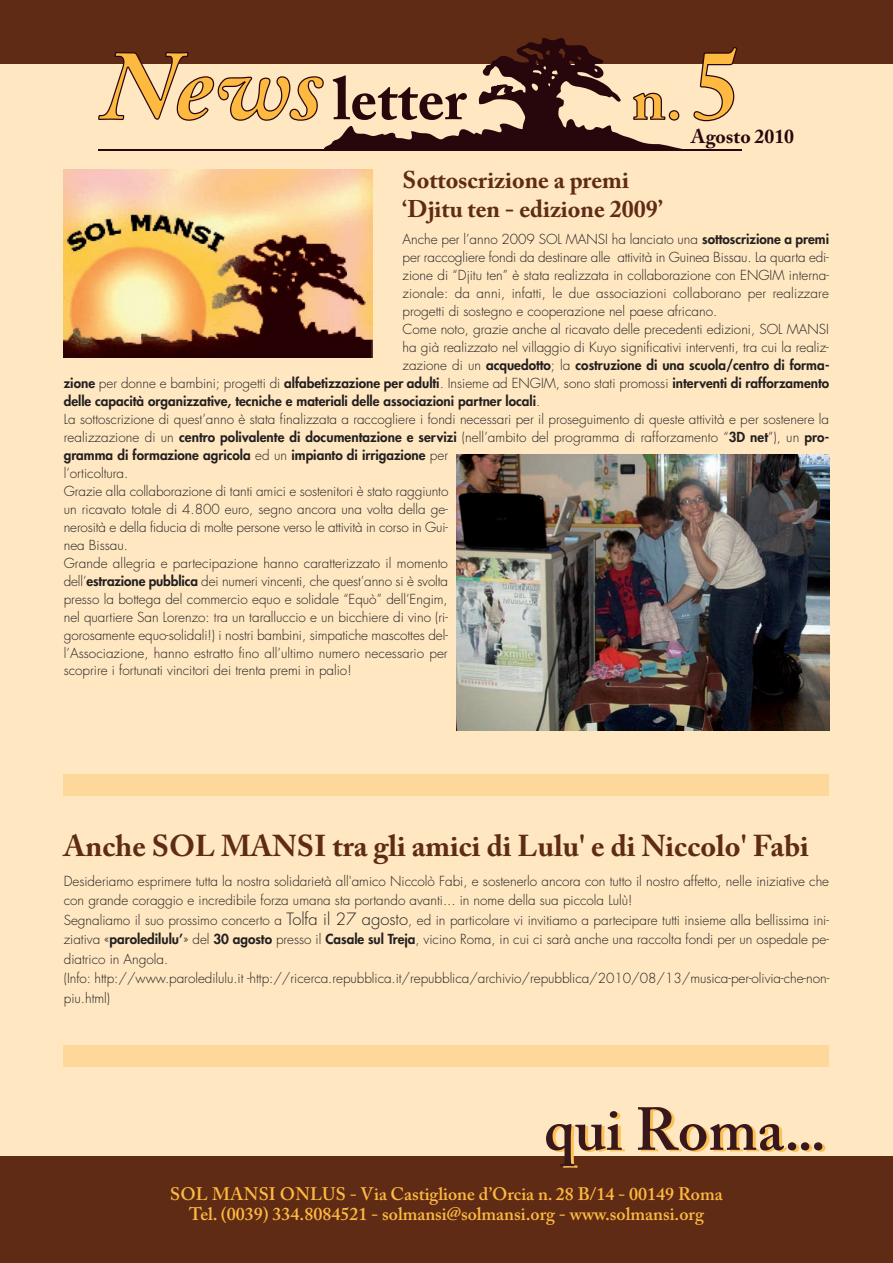
<style>
.page{position:relative;width:893px;height:1263px;background:#fee7c1}
.page>*{position:absolute;margin:0;border:0;box-sizing:border-box;transform-origin:0 0}
.t1{font:700 98.85px "Adobe Caslon Pro";color:#fdb940}
.t2{font:600 60px "Adobe Caslon Pro";color:#39181c}
.t3{font:700 59.4px "Adobe Caslon Pro";color:#28070c}
.t4{font:700 59.4px "Adobe Caslon Pro";color:#fdb940}
.t5{font:700 30px "Adobe Caslon Pro";color:#5f2b14}
.t6{font:700 24px/28.8px "Adobe Caslon Pro";color:#5f2b14}
.t7{font:700 19.65px "Adobe Caslon Pro";color:#28070c}
.t8{font:600 18px/20.2px "Adobe Caslon Pro";color:#fdb940;text-align:center}
.t9{font:300 13.5px/19.5px "Futura";color:#231f20}
.t10{font:800 13.5px "Futura";color:#231f20}
.s1{font-style:italic;font-size:98.85px;color:#fdb940}
.s2{font-weight:800}
.s3{font-weight:300}
.s4{font-size:16.5px}
</style>
<div class="page">
<div style="left:0;top:0;width:893px;height:64px;background:#5f2b14"></div>
<div style="left:0;top:1157px;width:893px;height:106px;background:#5f2b14"></div>
<svg style="left:693px;top:47px;width:44px;height:75px"></svg>
<svg style="left:98px;top:38px;width:584px;height:111px"></svg>
<hr style="left:98px;top:149px;width:643px;height:1px;background:#28070c">
<img style="left:64px;top:169px;width:309px;height:189px">
<div style="left:64px;top:774px;width:765px;height:22px;background:#fed89b"></div>
<div style="left:64px;top:1045px;width:765px;height:21px;background:#fed89b"></div>
<img style="left:457px;top:454px;width:372px;height:277px">
<h3 class="t3" style="left:103px;top:64px;width:365px"><span class="s1">News</span> letter</h3>
<h3 class="t4" style="left:632px;top:64px;width:52px">n.</h3>
<h1 class="t1" style="left:692px;top:27px;width:51px">5</h1>
<h3 class="t7" style="left:691px;top:128px;width:105px">Agosto 2010</h3>
<h3 class="t6" style="left:403px;top:168px;width:261px">Sottoscrizione a premi ‘Djitu ten - edizione 2009’</h3>
<p class="t9" style="left:403px;top:230px;width:428px">Anche per l’anno 2009 SOL MANSI ha lanciato una <span class="s2">sottoscrizione a premi</span></p>
<p class="t9" style="left:403px;top:248px;width:428px">per raccogliere fondi da destinare alle attività in Guinea Bissau. La quarta edi-</p>
<p class="t9" style="left:403px;top:266px;width:428px">zione di “Djitu ten” è stata realizzata in collaborazione con ENGIM interna-</p>
<p class="t9" style="left:403px;top:284px;width:428px">zionale: da anni, infatti, le due associazioni collaborano per realizzare</p>
<p class="t9" style="left:403px;top:302px;width:316px">progetti di sostegno e cooperazione nel paese africano.</p>
<p class="t9" style="left:403px;top:320px;width:428px">Come noto, grazie anche al ricavato delle precedenti edizioni, SOL MANSI</p>
<p class="t9" style="left:403px;top:338px;width:428px">ha già realizzato nel villaggio di Kuyo significativi interventi, tra cui la realiz-</p>
<p class="t10" style="left:403px;top:358px;width:428px"><span class="s3">zazione di un</span> acquedotto<span class="s3">; la</span> costruzione di una scuola/centro di forma-</p>
<p class="t9" style="left:64px;top:374px;width:767px"><span class="s2">zione</span> per donne e bambini; progetti di <span class="s2">alfabetizzazione per adulti</span>. Insieme ad ENGIM, sono stati promossi <span class="s2">interventi di rafforzamento</span></p>
<p class="t10" style="left:64px;top:394px;width:478px">delle capacità organizzative, tecniche e materiali delle associazioni partner locali<span class="s3">.</span></p>
<p class="t9" style="left:64px;top:410px;width:767px">La sottoscrizione di quest’anno è stata finalizzata a raccogliere i fondi necessari per il proseguimento di queste attività e per sostenere la</p>
<p class="t9" style="left:64px;top:428px;width:767px">realizzazione di un <span class="s2">centro polivalente di documentazione e servizi</span> (nell’ambito del programma di rafforzamento “<span class="s2">3D net</span>”), un <span class="s2">pro-</span></p>
<p class="t10" style="left:64px;top:448px;width:386px">gramma di formazione agricola <span class="s3">ed un</span> impianto di irrigazione <span class="s3">per</span></p>
<p class="t9" style="left:64px;top:464px;width:66px">l’orticoltura.</p>
<p class="t9" style="left:64px;top:482px;width:386px">Grazie alla collaborazione di tanti amici e sostenitori è stato raggiunto</p>
<p class="t9" style="left:64px;top:500px;width:386px">un ricavato totale di 4.800 euro, segno ancora una volta della ge-</p>
<p class="t9" style="left:64px;top:518px;width:386px">nerosità e della fiducia di molte persone verso le attività in corso in Gui-</p>
<p class="t9" style="left:64px;top:536px;width:66px">nea Bissau.</p>
<p class="t9" style="left:64px;top:554px;width:386px">Grande allegria e partecipazione hanno caratterizzato il momento</p>
<p class="t9" style="left:64px;top:572px;width:386px">dell’<span class="s2">estrazione pubblica</span> dei numeri vincenti, che quest’anno si è svolta</p>
<p class="t9" style="left:64px;top:590px;width:385px">presso la bottega del commercio equo e solidale “Equò” dell’Engim,</p>
<p class="t9" style="left:64px;top:608px;width:386px">nel quartiere San Lorenzo: tra un taralluccio e un bicchiere di vino (ri-</p>
<p class="t9" style="left:64px;top:626px;width:386px">gorosamente equo-solidali!) i nostri bambini, simpatiche mascottes del-</p>
<p class="t9" style="left:64px;top:644px;width:385px">l’Associazione, hanno estratto fino all’ultimo numero necessario per</p>
<p class="t9" style="left:64px;top:662px;width:289px">scoprire i fortunati vincitori dei trenta premi in palio!</p>
<h3 class="t5" style="left:64px;top:833px;width:746px">Anche SOL MANSI tra gli amici di Lulu' e di Niccolo' Fabi</h3>
<p class="t9" style="left:64px;top:872px;width:767px">Desideriamo esprimere tutta la nostra solidarietà all'amico Niccolò Fabi, e sostenerlo ancora con tutto il nostro affetto, nelle iniziative che con grande coraggio e incredibile forza umana sta portando avanti... in nome della sua piccola Lulù!<br>Segnaliamo il suo prossimo concerto a <span class="s4">Tolfa il 27 agosto</span>, ed in particolare vi invitiamo a partecipare tutti insieme alla bellissima ini&shy;ziativa «<span class="s2">paroledilulu’</span>» del <span class="s2">30 agosto</span> presso il <span class="s2">Casale sul Treja</span>, vicino Roma, in cui ci sarà anche una raccolta fondi per un ospedale pe&shy;diatrico in Angola.<br>(Info: http://www.paroledilulu.it -http://ricerca.repubblica.it/repubblica/archivio/repubblica/2010/08/13/musica-per-olivia-che-non&shy;piu.html)</p>
<h2 class="t2" style="left:544px;top:1106px;width:284px">qui Roma...</h2>
<h3 class="t8" style="left:170px;top:1185px;width:554px">SOL MANSI ONLUS - Via Castiglione d’Orcia n. 28 B/14 - 00149 Roma<br>Tel. (0039) 334.8084521 - solmansi@solmansi.org - www.solmansi.org</h3>
</div>
